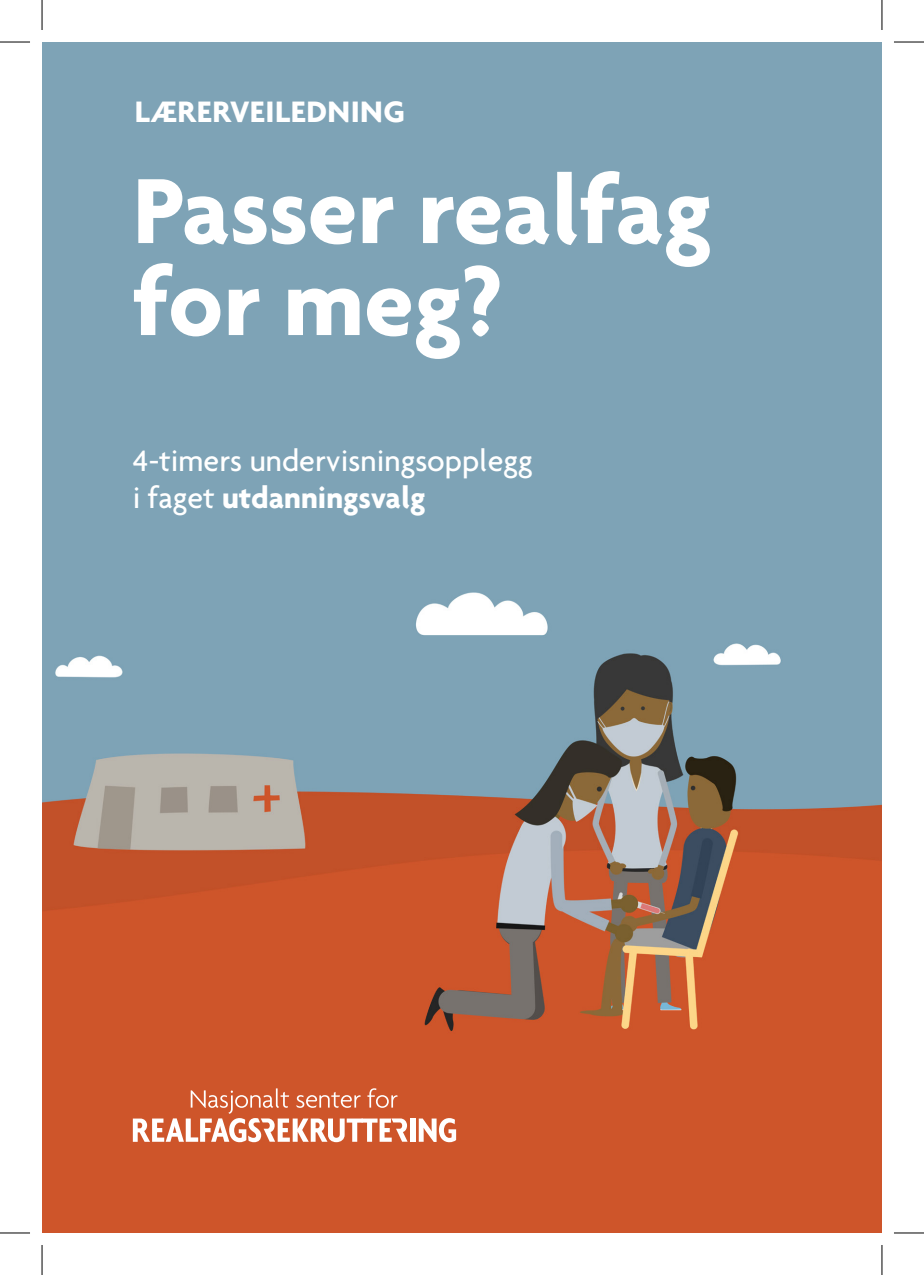
<style>
.page{position:relative;width:924px;height:1275px;background:#fff}
.page>*{position:absolute;margin:0;border:0;box-sizing:border-box;transform-origin:0 0}
.t1{font:700 100px/92px "Agenda";color:#fff}
.t2{font:500 32px/37px "Agenda";color:#fff}
.t3{font:700 32px "Agenda";letter-spacing:.015em;color:#fff}
.s1{font-weight:700}
</style>
<div class="page">
<div style="left:42px;top:909px;width:839px;height:324px;background:#ce552a"></div>
<div style="left:42px;top:42px;width:839px;height:533px;background:#7ea3b6"></div>
<img style="left:42px;top:575px;width:839px;height:456px">
<div style="left:410px;top:1118px;width:5px;height:23px;background:#fff"></div>
<svg style="left:418px;top:1118px;width:38px;height:24px"></svg>
<svg style="left:133px;top:1088px;width:274px;height:54px"></svg>
<hr style="left:0;top:42px;width:30px;height:1px;background:#000">
<hr style="left:893px;top:42px;width:30px;height:1px;background:#000">
<hr style="left:0;top:1232px;width:30px;height:1px;background:#000">
<hr style="left:893px;top:1232px;width:30px;height:1px;background:#000">
<hr style="left:42px;top:0;width:1px;height:30px;background:#000">
<hr style="left:42px;top:1245px;width:1px;height:30px;background:#000">
<hr style="left:881px;top:0;width:1px;height:30px;background:#000">
<hr style="left:881px;top:1245px;width:1px;height:30px;background:#000">
<p class="t3" style="left:135px;top:92px;width:271px">LÆRERVEILEDNING</p>
<p class="t1" style="left:133px;top:162px;width:580px">Passer realfag for meg?</p>
<p class="t2" style="left:133px;top:441px;width:401px">4-timers undervisningsopplegg i faget <span class="s1">utdanningsvalg</span></p>
</div>
